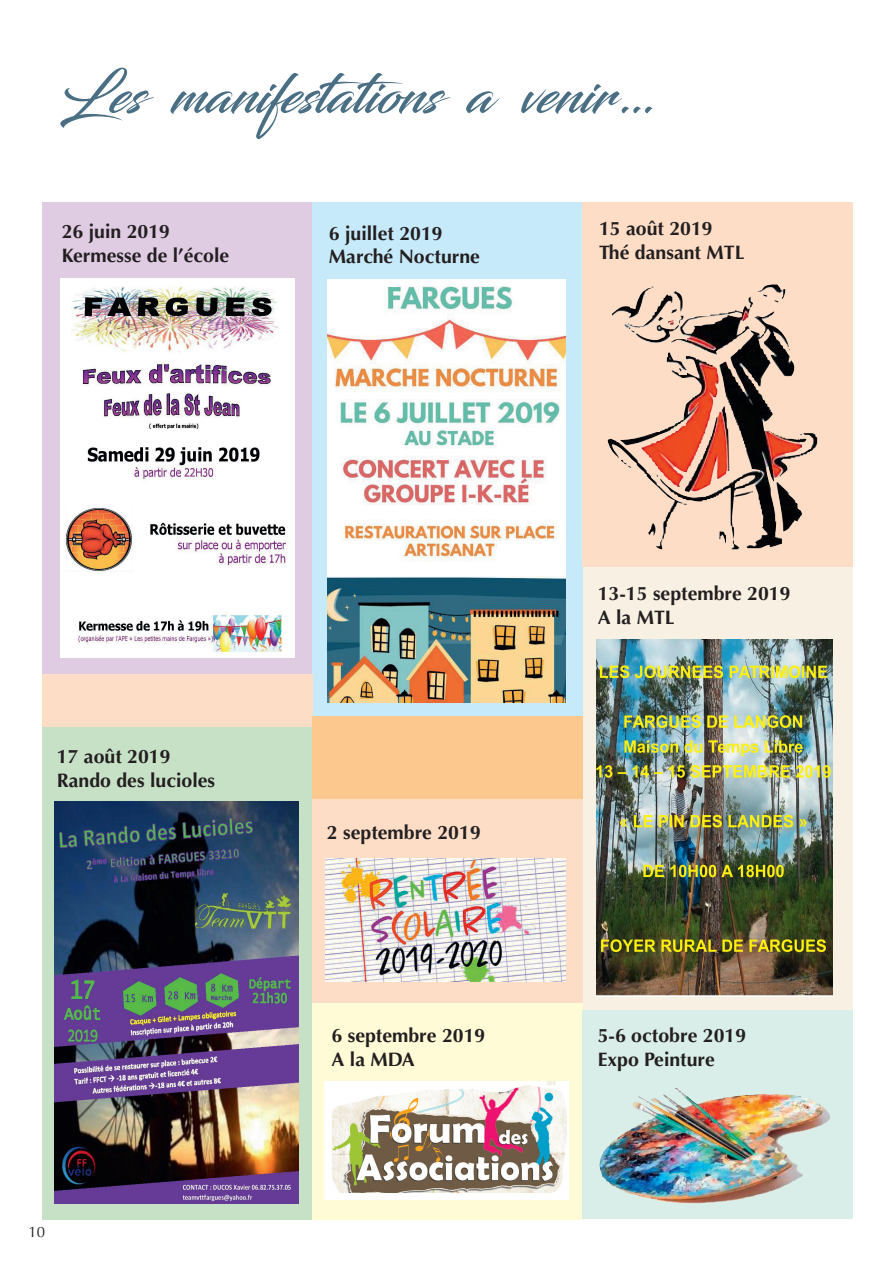
<style>
.page{position:relative;width:893px;height:1263px;background:#fff}
.page>*{position:absolute;margin:0;border:0;box-sizing:border-box;transform-origin:0 0}
.t1{font:54px "Blacksword";color:#4a6f84}
.t2{font:700 19.5px/23.4px "Optima";color:#231f20}
.t3{font:15px "Optima";color:#231f20}
</style>
<div class="page">
<div style="left:43px;top:202px;width:270px;height:472px;background:#dfcce3"></div>
<div style="left:43px;top:726px;width:270px;height:493px;background:#c7e1c7"></div>
<div style="left:583px;top:564px;width:270px;height:446px;background:#f8f1e3"></div>
<div style="left:313px;top:202px;width:270px;height:514px;background:#c6eafa"></div>
<div style="left:313px;top:798px;width:270px;height:207px;background:#fdddc6"></div>
<svg style="left:583px;top:202px;width:270px;height:364px;background:#e4c0ab"></svg>
<div style="left:43px;top:674px;width:270px;height:52px;background:#fdddc6"></div>
<div style="left:313px;top:716px;width:270px;height:82px;background:#fdc88d"></div>
<div style="left:313px;top:1003px;width:270px;height:216px;background:#fffbd6"></div>
<img style="left:583px;top:1010px;width:270px;height:209px">
<img style="left:61px;top:278px;width:234px;height:380px">
<img style="left:324px;top:1081px;width:244px;height:119px">
<img style="left:328px;top:279px;width:238px;height:423px">
<img style="left:597px;top:640px;width:236px;height:356px">
<img style="left:55px;top:802px;width:244px;height:402px">
<img style="left:326px;top:858px;width:239px;height:123px">
<img style="left:612px;top:284px;width:173px;height:71px">
<img style="left:598px;top:1088px;width:93px;height:89px">
<h1 class="t1" style="left:60px;top:62px;width:602px">Les manifestations a venir…</h1>
<p class="t2" style="left:62px;top:220px;width:169px">26 juin 2019<br>Kermesse de l’école</p>
<p class="t2" style="left:329px;top:222px;width:153px">6 juillet 2019<br>Marché Nocturne</p>
<p class="t2" style="left:599px;top:217px;width:147px">15 août 2019<br>Thé dansant MTL</p>
<p class="t2" style="left:57px;top:745px;width:160px">17 août 2019<br>Rando des lucioles</p>
<p class="t3" style="left:29px;top:1224px;width:18px">10</p>
<p class="t2" style="left:327px;top:821px;width:155px">2 septembre 2019</p>
<p class="t2" style="left:331px;top:1024px;width:155px">6 septembre 2019<br>A la MDA</p>
<p class="t2" style="left:598px;top:582px;width:194px">13-15 septembre 2019<br>A la MTL</p>
<p class="t2" style="left:598px;top:1024px;width:150px">5-6 octobre 2019<br>Expo Peinture</p>
</div>
